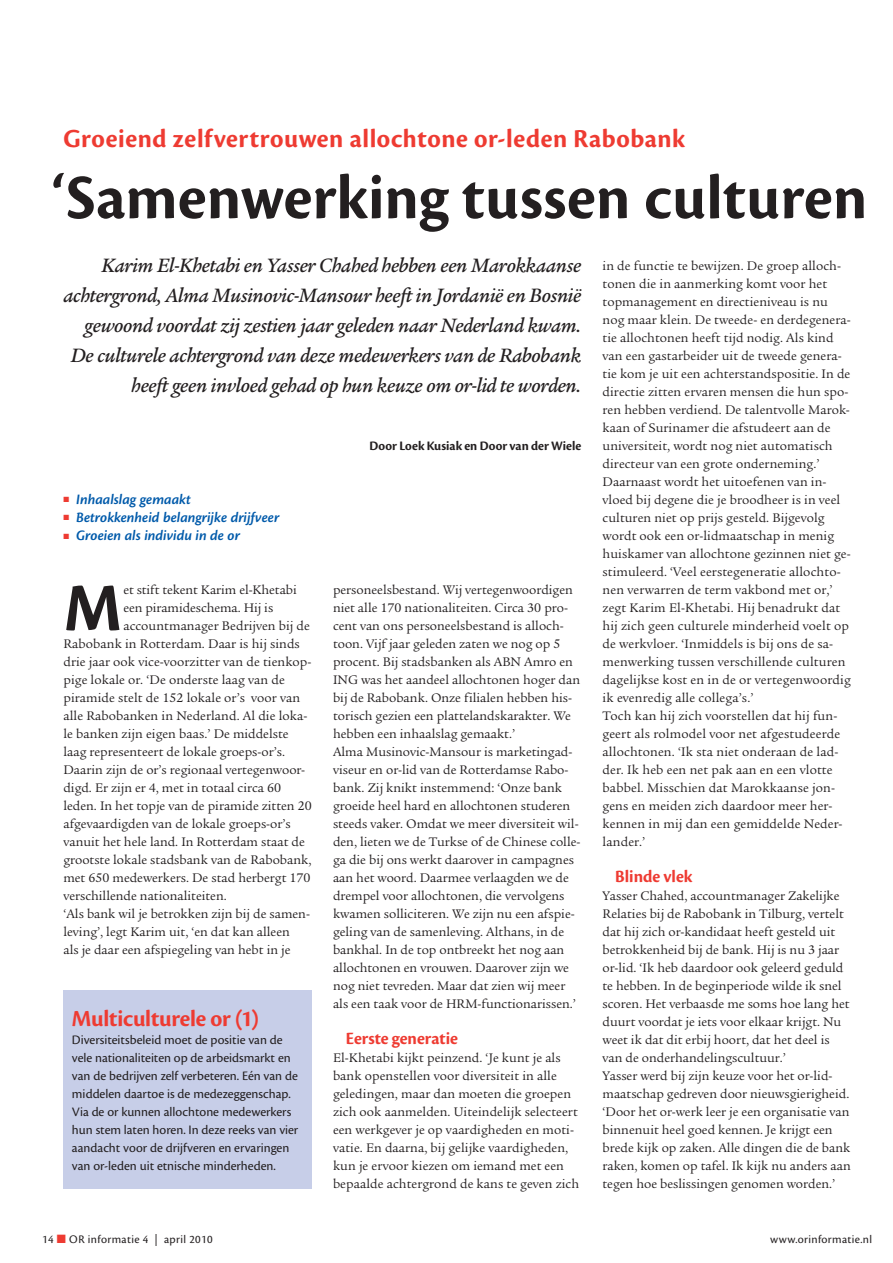
<style>
.page{position:relative;width:893px;height:1263px;background:#fff}
.page>*{position:absolute;margin:0;border:0;box-sizing:border-box;transform-origin:0 0}
.t1{font:700 70.8px "Cronos Pro";color:#231f20}
.t2{font:65.25px "Cronos Pro Bold Disp";letter-spacing:.005em;color:#231f20}
.t3{font:27px "Cronos Pro Bold Disp";letter-spacing:.02em;color:#ee3b32}
.t4{font:24px "Cronos Pro Bold Disp";letter-spacing:-.01em;color:#ee3b32}
.t5{font:italic 500 21px/30px "Legacy Serif Std";letter-spacing:-.015em;color:#231f20;text-align:right}
.t6{font:18px "Cronos Pro Bold Disp";color:#ee3b32}
.t7{font:italic 600 15px "Cronos Pro";color:#015aaa}
.t8{font:13.5px/18px "Legacy Serif Std";color:#231f20}
.t9{font:13.5px/18px "Cronos Pro";color:#231f20}
.t10{font:13.5px "Cronos Pro Bold Disp";color:#231f20}
.t11{font:12px "Cronos Pro";letter-spacing:.03em;color:#231f20}
.s1{color:#ee3b32}
</style>
<div class="page">
<div style="left:63px;top:990px;width:248px;height:198px;background:#c7cee8"></div>
<h3 class="t3" style="left:63px;top:123px;width:622px">Groeiend zelfvertrouwen allochtone or-leden Rabobank</h3>
<h2 class="t2" style="left:52px;top:160px;width:816px">‘Samenwerking tussen culturen</h2>
<p class="t5" style="left:63px;top:250px;width:519px">Karim El-Khetabi en Yasser Chahed hebben een Marokkaanse achtergrond, Alma Musinovic-Mansour heeft in Jordanië en Bosnië gewoond voordat zij zestien jaar geleden naar Nederland kwam.<br>De culturele achtergrond van deze medewerkers van de Rabobank heeft geen invloed gehad op hun keuze om or-lid te worden.</p>
<p class="t7" style="left:63px;top:490px;width:129px"><span class="s1">■</span> Inhaalslag gemaakt</p>
<p class="t7" style="left:63px;top:508px;width:217px"><span class="s1">■</span> Betrokkenheid belangrijke drijfveer</p>
<p class="t7" style="left:63px;top:526px;width:178px"><span class="s1">■</span> Groeien als individu in de or</p>
<h1 class="t1" style="left:63px;top:567px;width:60px">M</h1>
<p class="t8" style="left:123px;top:580px;width:175px">et stift tekent Karim el-Khetabi</p>
<p class="t8" style="left:123px;top:598px;width:151px">een piramideschema. Hij is</p>
<p class="t8" style="left:123px;top:616px;width:188px">accountmanager Bedrij ven bij de</p>
<p class="t8" style="left:63px;top:634px;width:238px">Rabobank in Rotterdam. Daar is hij sinds</p>
<p class="t8" style="left:63px;top:652px;width:249px">drie jaar ook vice-voorzitter van de tienkop-</p>
<p class="t8" style="left:63px;top:670px;width:223px">pige lokale or. ‘De onderste laag van de</p>
<p class="t8" style="left:63px;top:688px;width:238px">piramide stelt de 152 lokale or’s voor van</p>
<p class="t8" style="left:63px;top:706px;width:245px">alle Rabobanken in Nederland. Al die loka-</p>
<p class="t8" style="left:63px;top:724px;width:226px">le banken zijn eigen baas.’ De middelste</p>
<p class="t8" style="left:63px;top:742px;width:223px">laag representeert de lokale groeps-or’s.</p>
<p class="t8" style="left:63px;top:760px;width:243px">Daarin zijn de or’s regionaal vertegenwoor-</p>
<p class="t8" style="left:63px;top:778px;width:219px">digd. Er zijn er 4, met in totaal circa 60</p>
<p class="t8" style="left:63px;top:796px;width:250px">leden. In het topje van de piramide zitten 20</p>
<p class="t8" style="left:63px;top:814px;width:229px">afgevaardigden van de lokale groeps-or’s</p>
<p class="t8" style="left:63px;top:832px;width:243px">vanuit het hele land. In Rotterdam staat de</p>
<p class="t8" style="left:63px;top:850px;width:249px">grootste lokale stadsbank van de Rabobank,</p>
<p class="t8" style="left:63px;top:868px;width:248px">met 650 medewerkers. De stad herbergt 170</p>
<p class="t8" style="left:63px;top:886px;width:165px">verschillende nationaliteiten.</p>
<p class="t8" style="left:63px;top:904px;width:248px">‘Als bank wil je betrokken zijn bij de samen-</p>
<p class="t8" style="left:63px;top:922px;width:228px">leving’, legt Karim uit, ‘en dat kan alleen</p>
<p class="t8" style="left:63px;top:940px;width:228px">als je daar een afspiegeling van hebt in je</p>
<h3 class="t4" style="left:72px;top:1004px;width:188px">Multiculturele or (1)</h3>
<p class="t9" style="left:72px;top:1030px;width:228px">Diversiteitsbeleid moet de positie van de vele nationaliteiten op de arbeidsmarkt en van de bedrijven zelf verbeteren. Eén van de middelen daartoe is de medezeggenschap.<br>Via de or kunnen allochtone medewerkers hun stem laten horen. In deze reeks van vier aandacht voor de drijfveren en ervaringen van or-leden uit etnische minderheden.</p>
<p class="t10" style="left:369px;top:438px;width:213px">Door Loek Kusiak en Door van der Wiele</p>
<p class="t8" style="left:333px;top:580px;width:249px">personeelsbestand. Wij vertegenwoordigen niet alle 170 nationaliteiten. Circa 30 pro&shy;cent van ons personeelsbestand is alloch&shy;toon. Vijf jaar geleden zaten we nog op 5 procent. Bij stadsbanken als ABN Amro en ING was het aandeel allochtonen hoger dan bij de Rabobank. Onze filialen hebben his&shy;torisch gezien een plattelandskarakter. We hebben een inhaalslag gemaakt.’<br>Alma Musinovic-Mansour is marketingad&shy;viseur en or-lid van de Rotterdamse Rabo&shy;bank. Zij knikt instemmend: ‘Onze bank groeide heel hard en allochtonen studeren steeds vaker. Omdat we meer diversiteit wil&shy;den, lieten we de Turkse of de Chinese colle&shy;ga die bij ons werkt daarover in campagnes aan het woord. Daarmee verlaagden we de drempel voor allochtonen, die vervolgens kwamen solli citeren. We zijn nu een afspie&shy;geling van de samenleving. Althans, in de bankhal. In de top ontbreekt het nog aan allochtonen en vrouwen. Daarover zijn we nog niet tevreden. Maar dat zien wij meer als een taak voor de HRM-functionarissen.’</p>
<h3 class="t6" style="left:345px;top:1028px;width:114px">Eerste generatie</h3>
<p class="t8" style="left:333px;top:1048px;width:247px">El-Khetabi kijkt peinzend. ‘Je kunt je als bank openstellen voor diversiteit in alle geledingen, maar dan moeten die groepen zich ook aanmelden. Uiteindelijk selecteert een werkgever je op vaardigheden en moti&shy;vatie. En daarna, bij gelijke vaardigheden, kun je ervoor kiezen om iemand met een bepaalde achtergrond de kans te geven zich</p>
<p class="t8" style="left:602px;top:256px;width:250px">in de functie te bewijzen. De groep alloch&shy;tonen die in aanmerking komt voor het topmanagement en directieniveau is nu nog maar klein. De tweede- en derdegenera&shy;tie allochtonen heeft tijd nodig. Als kind van een gastarbeider uit de tweede genera&shy;tie kom je uit een achterstandspositie. In de directie zitten ervaren mensen die hun spo&shy;ren hebben verdiend. De talentvolle Marok&shy;kaan of Surinamer die afstudeert aan de universiteit, wordt nog niet automatisch directeur van een grote onderneming.’ Daarnaast wordt het uitoefenen van in&shy;vloed bij degene die je broodheer is in veel culturen niet op prijs gesteld. Bijgevolg wordt ook een or-lidmaatschap in menig huiskamer van allochtone gezinnen niet ge&shy;stimuleerd. ‘Veel eerstegeneratie allochto&shy;nen verwarren de term vakbond met or,’ zegt Karim El-Khetabi. Hij benadrukt dat hij zich geen culturele minderheid voelt op de werkvloer. ‘Inmiddels is bij ons de sa&shy;menwerking tussen verschillende culturen dagelijkse kost en in de or vertegenwoordig ik evenredig alle collega’s.’<br>Toch kan hij zich voorstellen dat hij fun&shy;geert als rolmodel voor net afgestudeerde allochtonen. ‘Ik sta niet onderaan de lad&shy;der. Ik heb een net pak aan en een vlotte babbel. Misschien dat Marokkaanse jon&shy;gens en meiden zich daardoor meer her&shy;kennen in mij dan een gemiddelde Neder&shy;lander.’</p>
<h3 class="t6" style="left:615px;top:866px;width:78px">Blinde vlek</h3>
<p class="t8" style="left:602px;top:886px;width:250px">Yasser Chahed, accountmanager Zakelijke Relaties bij de Rabobank in Tilburg, vertelt dat hij zich or-kandidaat heeft gesteld uit betrokkenheid bij de bank. Hij is nu 3 jaar or-lid. ‘Ik heb daardoor ook geleerd geduld te hebben. In de beginperiode wilde ik snel scoren. Het verbaasde me soms hoe lang het duurt voordat je iets voor elkaar krijgt. Nu weet ik dat dit erbij hoort, dat het deel is van de onderhandelingscultuur.’<br>Yasser werd bij zijn keuze voor het or-lid&shy;maatschap gedreven door nieuwsgierigheid. ‘Door het or-werk leer je een organisatie van binnenuit heel goed kennen. Je krijgt een brede kijk op zaken. Alle dingen die de bank raken, komen op tafel. Ik kijk nu anders aan tegen hoe beslissingen genomen worden.’</p>
<p class="t11" style="left:42px;top:1231px;width:172px">14 <span class="s1">■</span> OR informatie 4 | april 2010</p>
<p class="t11" style="left:769px;top:1231px;width:103px">www.orinformatie.nl</p>
</div>
